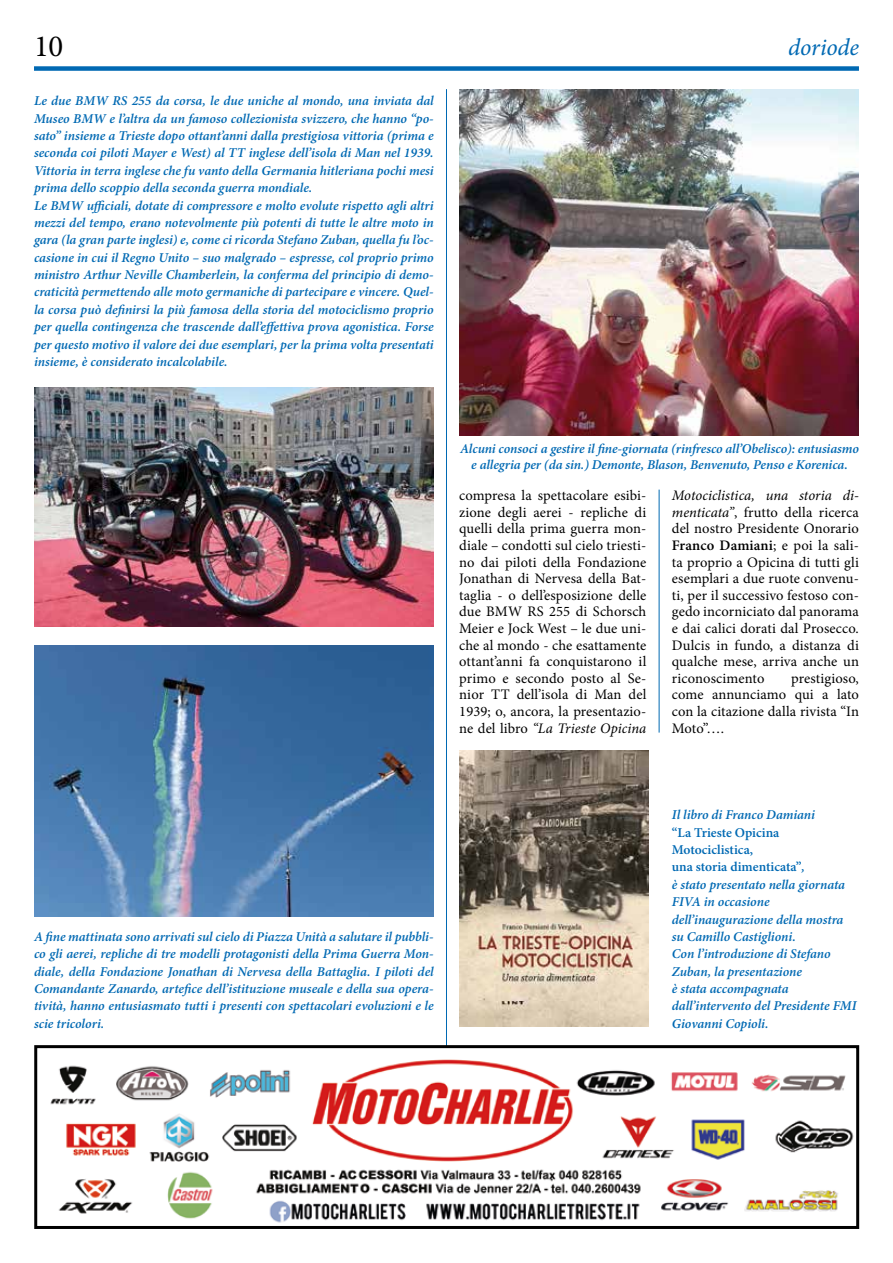
<style>
.page{position:relative;width:893px;height:1263px;background:#fff}
.page>*{position:absolute;margin:0;border:0;box-sizing:border-box;transform-origin:0 0}
.t1{font:30.75px "Minion Pro";color:#000}
.t2{font:italic 24px "Minion Pro";letter-spacing:-.01em;color:#0069b3}
.t3{font:14.55px/16.6px "Minion Pro";letter-spacing:.01em;color:#000;text-align:justify}
.t4{font:italic 600 13.5px/17.4px "Minion Pro";letter-spacing:-.005em;color:#0069b3}
.s1{font-style:italic}
.s2{font-weight:600}
.s3{font-style:normal}
</style>
<div class="page">
<div style="left:34px;top:66px;width:825px;height:5px;background:#0069b3"></div>
<img style="left:459px;top:89px;width:400px;height:347px">
<img style="left:34px;top:387px;width:400px;height:239px">
<img style="left:34px;top:645px;width:400px;height:271px">
<img style="left:460px;top:751px;width:188px;height:276px">
<hr style="left:446px;top:89px;width:1px;height:1140px;background:#0069b3">
<hr style="left:659px;top:490px;width:1px;height:243px;background:#0069b3">
<img style="left:50px;top:1049px;width:804px;height:176px">
<div style="left:34px;top:1045px;width:825px;height:184px;border:3px solid #000"></div>
<h1 class="t1" style="left:34px;top:25px;width:31px">10</h1>
<h2 class="t2" style="left:788px;top:31px;width:72px">doriode</h2>
<p class="t4" style="left:34px;top:93px;width:401px">Le due BMW RS 255 da corsa, le due uniche al mondo, una inviata dal Museo BMW e l’altra da un famoso collezionista svizzero, che hanno “po&shy;sato” insieme a Trieste dopo ottant’anni dalla prestigiosa vittoria (prima e seconda coi piloti Mayer e West) al TT inglese dell’isola di Man nel 1939.<br>Vittoria in terra inglese che fu vanto della Germania hitleriana pochi mesi prima dello scoppio della seconda guerra mondiale.<br>Le BMW ufficiali, dotate di compressore e molto evolute rispetto agli altri mezzi del tempo, erano notevolmente più potenti di tutte le altre moto in gara (la gran parte inglesi) e, come ci ricorda Stefano Zuban, quella fu l’oc&shy;casione in cui il Regno Unito – suo malgrado – espresse, col proprio primo ministro Arthur Neville Chamberlein, la conferma del principio di demo&shy;craticità permettendo alle moto germaniche di partecipare e vincere. Quel&shy;la corsa può definirsi la più famosa della storia del motociclismo proprio per quella contingenza che trascende dall’effettiva prova agonistica. Forse per questo motivo il valore dei due esemplari, per la prima volta presentati insieme, è considerato incalcolabile.</p>
<p class="t4" style="left:460px;top:441px;width:400px;line-height:16.2px;text-align:center">Alcuni consoci a gestire il fine-giornata (rinfresco all’Obelisco): entusiasmo e allegria per (da sin.) Demonte, Blason, Benvenuto, Penso e Korenica.</p>
<p class="t3" style="left:459px;top:487px;width:189px">compresa la spettacolare esibi&shy;zione degli aerei - repliche di quelli della prima guerra mon&shy;diale – condotti sul cielo triesti&shy;no dai piloti della Fondazione Jonathan di Nervesa della Bat&shy;taglia - o dell’esposizione delle due BMW RS 255 di Schorsch Meier e Jock West – le due uni&shy;che al mondo - che esattamente ottant’anni fa conquistarono il primo e secondo posto al Se&shy;nior TT dell’isola di Man del 1939; o, ancora, la presentazio&shy;ne del libro <span class="s1">“La Trieste Opicina</span></p>
<p class="t3" style="left:672px;top:487px;width:189px"><span class="s1">Motociclistica, una storia di&shy;menticata”</span>, frutto della ricerca del nostro Presidente Onorario <span class="s2">Franco Damiani</span>; e poi la sali&shy;ta proprio a Opicina di tutti gli esemplari a due ruote convenu&shy;ti, per il successivo festoso con&shy;gedo incorniciato dal panorama e dai calici dorati dal Prosecco.<br>Dulcis in fundo, a distanza di qualche mese, arriva anche un riconoscimento</p>
<p class="t3" style="left:672px;top:670px;width:189px;text-indent:119px">prestigioso, come annunciamo qui a lato con la citazione dalla rivista “In Moto”….</p>
<p class="t4" style="left:34px;top:928px;width:401px;text-align:justify">A fine mattinata sono arrivati sul cielo di Piazza Unità a salutare il pubbli&shy;co gli aerei, repliche di tre modelli protagonisti della Prima Guerra Mon&shy;diale, della Fondazione Jonathan di Nervesa della Battaglia. I piloti del Comandante Zanardo, artefice dell’istituzione museale e della sua opera&shy;tività, hanno entusiasmato tutti i presenti con spettacolari evoluzioni e le scie tricolori.</p>
<p class="t4" style="left:672px;top:807px;width:145px">Il libro di Franco Damiani</p>
<p class="t4" style="left:672px;top:824px;width:186px"><span class="s3">“La Trieste Opicina<br>Motociclistica,<br>una storia dimenticata”</span>,<br>è stato presentato nella giornata<br>FIVA in occasione dell’inaugurazione della mostra su Camillo Castiglioni.<br>Con l’introduzione di Stefano<br>Zuban, la presentazione<br>è stata accompagnata dall’intervento del Presidente FMI<br>Giovanni Copioli.</p>
</div>
